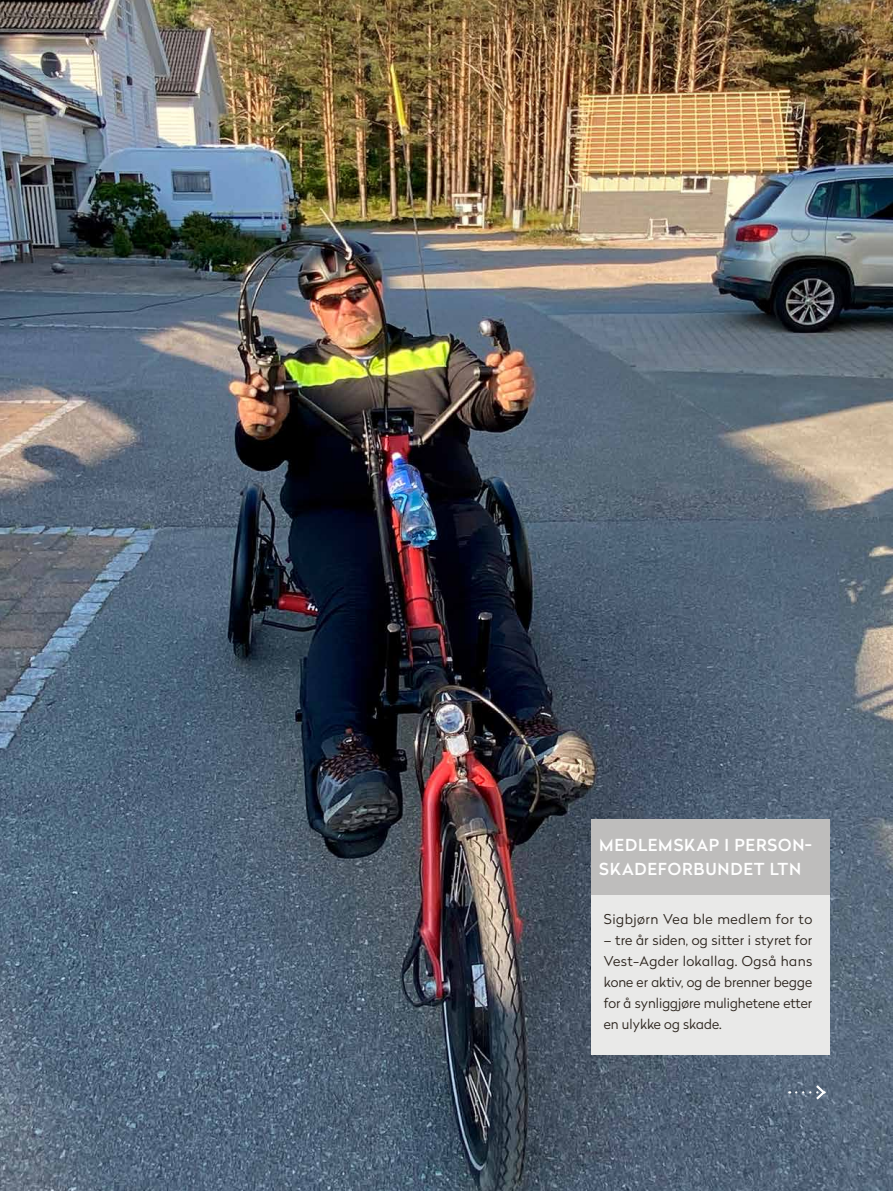
<style>
.page{position:relative;width:893px;height:1191px;background:#fff}
.page>*{position:absolute;margin:0;border:0;box-sizing:border-box;transform-origin:0 0}
.t1{font:500 16.5px/24px "Radikal";letter-spacing:.05em;color:#fff}
.t2{font:300 13.5px/21px "Radikal";color:#29211a;text-align:justify}
.t3{font:300 13.5px "Radikal";letter-spacing:.035em;color:#29211a}
</style>
<div class="page">
<img style="left:0;top:0;width:893px;height:1191px">
<svg style="left:796px;top:1082px;width:31px;height:20px"></svg>
<div style="left:591px;top:823px;width:238px;height:231px;background:#e9e9e8"></div>
<div style="left:591px;top:819px;width:238px;height:76px;background:#bebdbc"></div>
<p class="t1" style="left:599px;top:832px;width:214px">MEDLEMSKAP I PERSON-<br>SKADEFORBUNDET LTN</p>
<p class="t3" style="left:604px;top:910px;width:210px">Sigbjørn Vea ble medlem for to</p>
<p class="t2" style="left:604px;top:929px;width:210px">– tre år siden, og sitter i styret for Vest-Agder lokallag. Også hans kone er aktiv, og de brenner begge for å synliggjøre mulighetene etter en ulykke og skade.</p>
</div>
